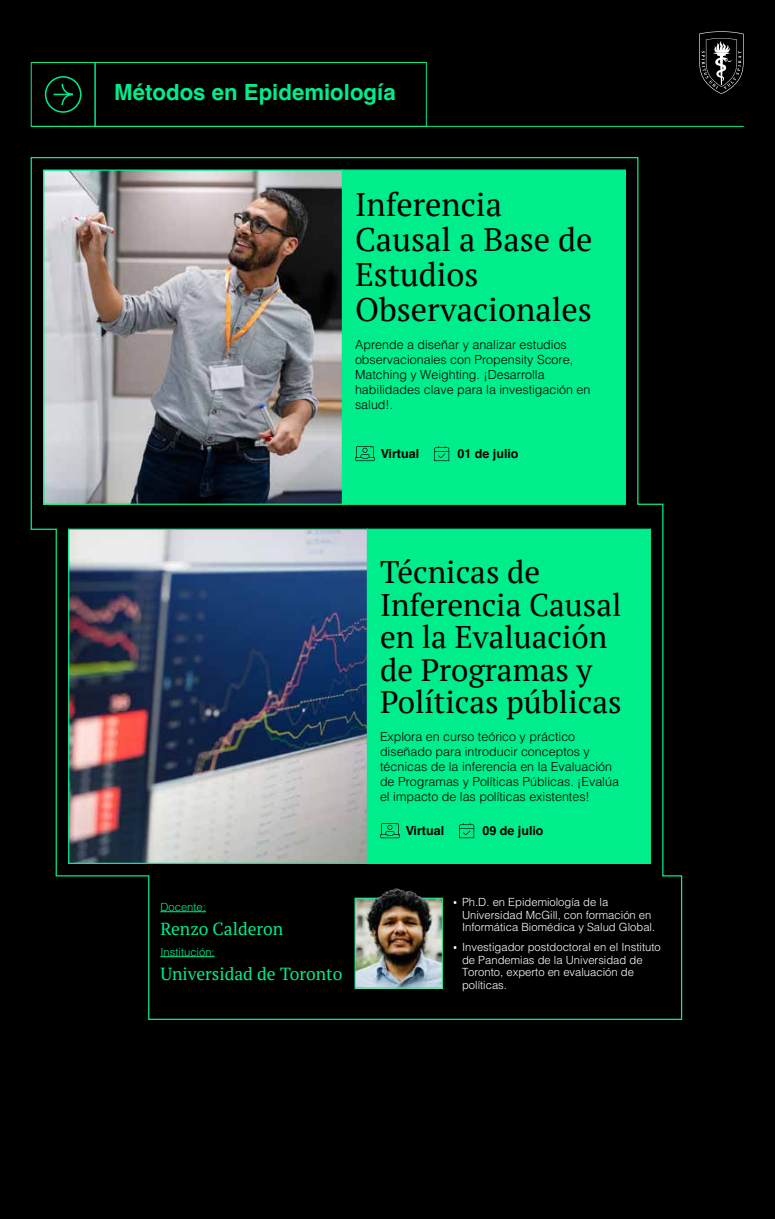
<style>
.page{position:relative;width:775px;height:1219px;background:#000}
.page>*{position:absolute;margin:0;border:0;box-sizing:border-box;transform-origin:0 0}
.t1{font:32.5px/35px "PT Serif";color:#000}
.t2{font:31.25px/32.5px "PT Serif";color:#000}
.t3{font:700 22.25px "Helvetica";color:#00ed8c}
.t4{font:17.5px "PT Serif";color:#00ed8c}
.t5{font:300 12.5px/15px "Helvetica";color:#000}
.t6{font:700 12.5px "Helvetica";color:#000}
.t7{font:300 11.25px/12.5px "Helvetica";color:#fff}
.t8{font:300 11.25px "Helvetica";color:#00ed8c}
</style>
<div class="page">
<svg style="left:699px;top:31px;width:45px;height:63px"></svg>
<svg style="left:45px;top:76px;width:36px;height:37px"></svg>
<div style="left:31px;top:62px;width:65px;height:65px;border:1px solid #00ed8c"></div>
<div style="left:95px;top:62px;width:332px;height:65px;border:1px solid #00ed8c"></div>
<hr style="left:31px;top:126px;width:713px;height:1px;background:#00ed8c">
<img style="left:30px;top:157px;width:653px;height:863px">
<img style="left:375px;top:888px;width:50px;height:16px">
<h3 class="t3" style="left:114px;top:74px;width:283px">Métodos en Epidemiología</h3>
<h1 class="t1" style="left:355px;top:186px;width:239px">Inferencia<br>Causal a Base de<br>Estudios<br>Observacionales</h1>
<p class="t5" style="left:355px;top:336px;width:237px">Aprende a diseñar y analizar estudios observacionales con Propensity Score, Matching y Weighting. ¡Desarrolla habilidades clave para la investigación en salud!.</p>
<p class="t6" style="left:381px;top:444px;width:40px">Virtual</p>
<p class="t6" style="left:457px;top:444px;width:63px">01 de julio</p>
<h2 class="t2" style="left:380px;top:555px;width:243px">Técnicas de<br>Inferencia Causal en la Evaluación de Programas y<br>Políticas públicas</h2>
<p class="t5" style="left:380px;top:728px;width:240px">Explora en curso teórico y práctico diseñado para introducir conceptos y técnicas de la inferencia en la Evaluación de Programas y Políticas Públicas. ¡Evalúa el impacto de las políticas existentes!</p>
<p class="t6" style="left:406px;top:821px;width:40px">Virtual</p>
<p class="t6" style="left:482px;top:821px;width:63px">09 de julio</p>
<p class="t8" style="left:160px;top:897px;width:47px">Docente:</p>
<p class="t7" style="left:462px;top:895px;width:195px">Ph.D. en Epidemiología de la<br>Universidad McGill, con formación en<br>Informática Biomédica y Salud Global.</p>
<p class="t7" style="left:462px;top:940px;width:200px">Investigador postdoctoral en el Instituto de Pandemias de la Universidad de<br>Toronto, experto en evaluación de políticas.</p>
<h3 class="t4" style="left:160px;top:917px;width:124px">Renzo Calderon</h3>
<p class="t8" style="left:160px;top:942px;width:56px">Institución:</p>
<h3 class="t4" style="left:160px;top:962px;width:184px">Universidad de Toronto</h3>
</div>
